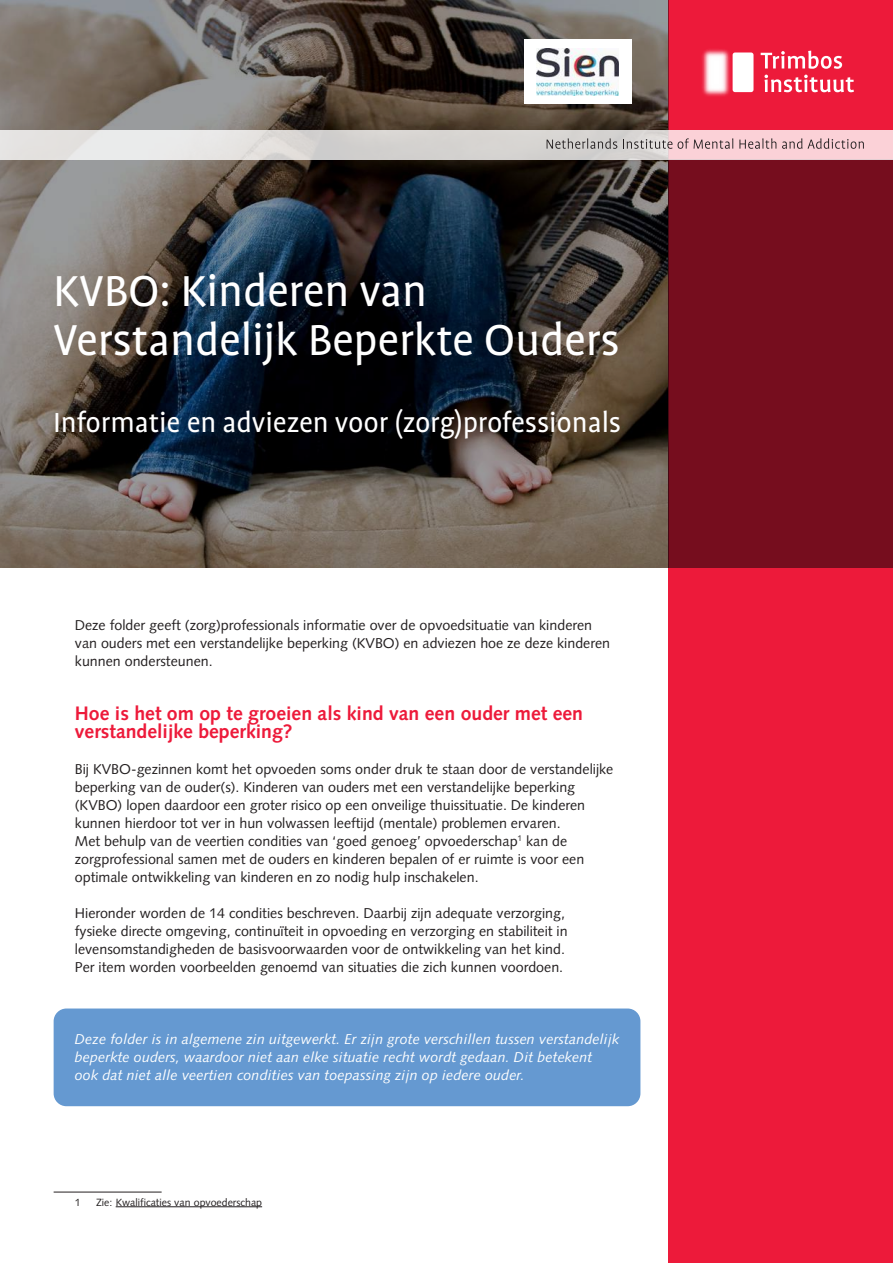
<style>
.page{position:relative;width:893px;height:1263px;background:#fff}
.page>*{position:absolute;margin:0;border:0;box-sizing:border-box;transform-origin:0 0}
.t1{font:49.5px/49.5px "Profile OT";letter-spacing:-.005em;color:#fff}
.t2{font:31.5px "Profile OT";letter-spacing:-.005em;color:#fff}
.t3{font:700 19.5px/18px "Syntax LT Std";color:#ed1a3a}
.t4{font:14.25px/18px "Syntax LT Std";color:#231f20}
.t5{font:italic 14.25px/18px "Syntax LT Std";letter-spacing:.01em;color:#fff}
.t6{font:10.5px "Syntax LT Std";color:#231f20}
</style>
<div class="page">
<div style="left:668px;top:0;width:225px;height:1263px;background:#ed1a3a"></div>
<div style="left:668px;top:159px;width:225px;height:409px;background:#760d1e"></div>
<svg style="left:764px;top:51px;width:78px;height:18px"></svg>
<svg style="left:764px;top:75px;width:90px;height:17px"></svg>
<img style="left:702px;top:49px;width:62px;height:47px">
<div style="left:54px;top:1008px;width:586px;height:98px;background:#6599d1;border-radius:13px"></div>
<svg style="left:0;top:0;width:668px;height:568px;background:#4b4745"></svg>
<svg style="left:0;top:130px;width:893px;height:29px;background:#e2d8d8"></svg>
<svg style="left:547px;top:138px;width:70px;height:11px"></svg>
<svg style="left:623px;top:139px;width:49px;height:10px"></svg>
<svg style="left:678px;top:138px;width:55px;height:11px"></svg>
<svg style="left:739px;top:138px;width:37px;height:11px"></svg>
<svg style="left:782px;top:138px;width:82px;height:11px"></svg>
<hr style="left:54px;top:1192px;width:108px;height:1px;background:#231f20">
<hr style="left:116px;top:1206px;width:146px;height:1px;background:#231f20">
<div style="left:524px;top:39px;width:107px;height:65px;background:#fff"></div>
<img style="left:537px;top:49px;width:81px;height:47px">
<h1 class="t1" style="left:53px;top:268px;width:568px">KVBO: Kinderen van<br>Verstandelijk Beperkte Ouders</h1>
<h2 class="t2" style="left:53px;top:405px;width:570px">Informatie en adviezen voor (zorg)professionals</h2>
<p class="t4" style="left:75px;top:616px;width:537px">Deze folder geeft (zorg)professionals informatie over de opvoedsituatie van kinderen van ouders met een verstandelijke beperking (KVBO) en adviezen hoe ze deze kinderen kunnen ondersteunen.</p>
<h3 class="t3" style="left:75px;top:704px;width:510px">Hoe is het om op te groeien als kind van een ouder met een verstandelijke beperking?</h3>
<p class="t4" style="left:75px;top:760px;width:540px">Bij KVBO-gezinnen komt het opvoeden soms onder druk te staan door de verstandelijke beperking van de ouder(s). Kinderen van ouders met een verstandelijke beperking (KVBO) lopen daardoor een groter risico op een onveilige thuissituatie. De kinderen kunnen hierdoor tot ver in hun volwassen leeftijd (mentale) problemen ervaren.<br>Met behulp van de veertien condities van ‘goed genoeg’ opvoederschap<sup>1</sup> kan de zorgprofessional samen met de ouders en kinderen bepalen of er ruimte is voor een optimale ontwikkeling van kinderen en zo nodig hulp inschakelen.</p>
<p class="t4" style="left:75px;top:904px;width:494px">Hieronder worden de 14 condities beschreven. Daarbij zijn adequate verzorging, fysieke directe omgeving, continuïteit in opvoeding en verzorging en stabiliteit in levensomstandigheden de basisvoorwaarden voor de ontwikkeling van het kind.<br>Per item worden voorbeelden genoemd van situaties die zich kunnen voordoen.</p>
<p class="t5" style="left:75px;top:1030px;width:546px">Deze folder is in algemene zin uitgewerkt. Er zijn grote verschillen tussen verstandelijk beperkte ouders, waardoor niet aan elke situatie recht wordt gedaan. Dit betekent<br>ook dat niet alle veertien condities van toepassing zijn op iedere ouder.</p>
<p class="t6" style="left:75px;top:1196px;width:7px">1</p>
<p class="t6" style="left:96px;top:1196px;width:167px">Zie: Kwalificaties van opvoederschap</p>
</div>
